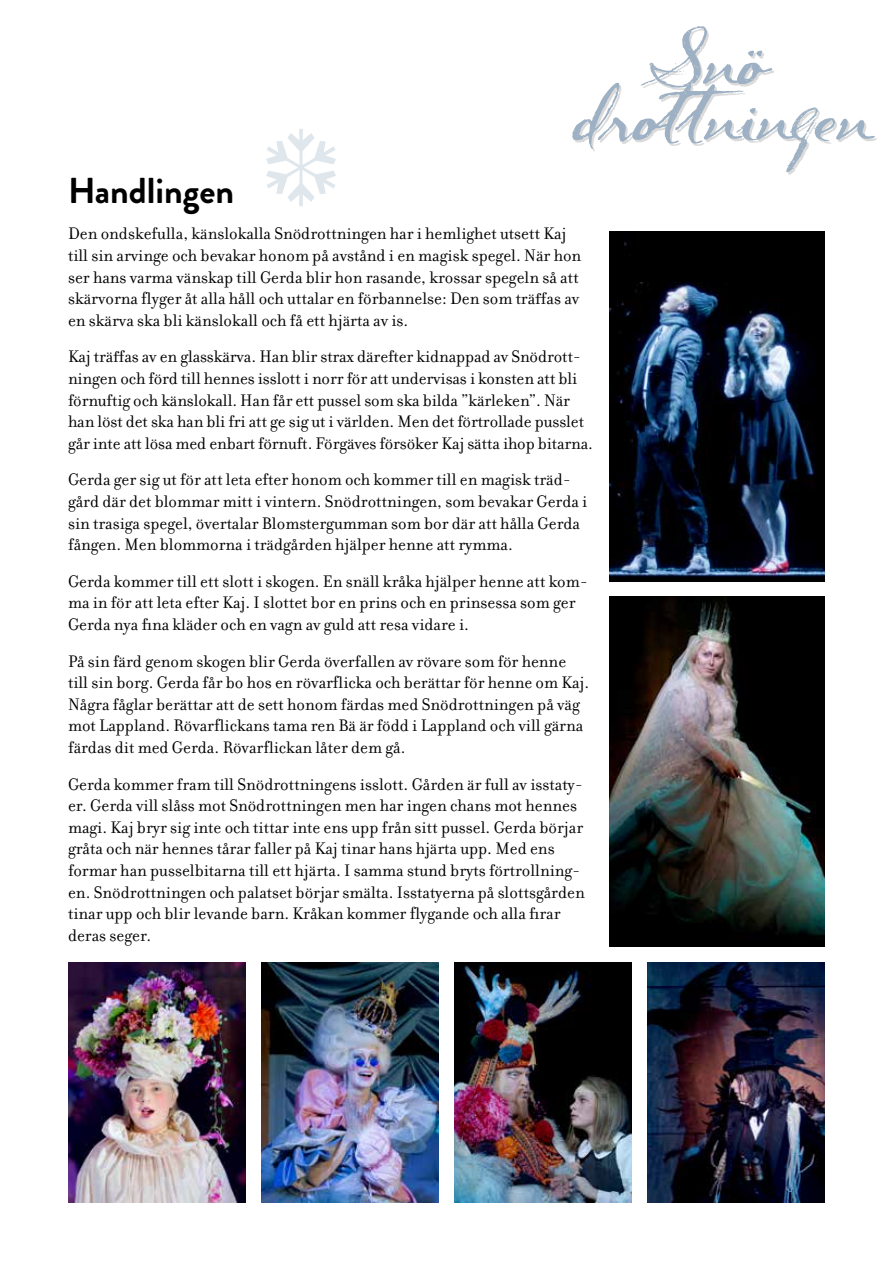
<style>
.page{position:relative;width:893px;height:1263px;background:#fff}
.page>*{position:absolute;margin:0;border:0;box-sizing:border-box;transform-origin:0 0}
.t1{font:129.45px "Dark Roast";letter-spacing:-.015em;color:#9eb1c4}
.t2{font:700 36px "Brandon Grotesque";color:#000}
.t3{font:18px/21.6px "Filosofia";color:#000}
</style>
<div class="page">
<img style="left:609px;top:232px;width:216px;height:350px">
<img style="left:609px;top:596px;width:216px;height:350px">
<img style="left:454px;top:962px;width:177px;height:240px">
<img style="left:647px;top:962px;width:178px;height:240px">
<img style="left:261px;top:962px;width:177px;height:240px">
<img style="left:68px;top:962px;width:177px;height:240px">
<h1 class="t1" style="left:640px;top:-5px;width:128px">Snö</h1>
<h1 class="t1" style="left:572px;top:51px;width:299px">drottningen</h1>
<h2 class="t2" style="left:68px;top:165px;width:168px">Handlingen</h2>
<p class="t3" style="left:68px;top:223px;width:515px">Den ondskefulla, känslokalla Snödrottningen har i hemlighet utsett Kaj till sin arvinge och bevakar honom på avstånd i en magisk spegel. När hon ser hans varma vänskap till Gerda blir hon rasande, krossar spegeln så att skärvorna flyger åt alla håll och uttalar en förbannelse: Den som träffas av en skärva ska bli känslokall och få ett hjärta av is.</p>
<p class="t3" style="left:68px;top:346px;width:527px">Kaj träffas av en glasskärva. Han blir strax därefter kidnappad av Snödrott&shy;ningen och förd till hennes isslott i norr för att undervisas i konsten att bli förnuftig och känslokall. Han får ett pussel som ska bilda ”kärleken”. När han löst det ska han bli fri att ge sig ut i världen. Men det förtrollade pusslet går inte att lösa med enbart förnuft. Förgäves försöker Kaj sätta ihop bitarna.</p>
<p class="t3" style="left:68px;top:469px;width:521px">Gerda ger sig ut för att leta efter honom och kommer till en magisk träd&shy;gård där det blommar mitt i vintern. Snödrottningen, som bevakar Gerda i sin trasiga spegel, övertalar Blomstergumman som bor där att hålla Gerda fången. Men blommorna i trädgården hjälper henne att rymma.</p>
<p class="t3" style="left:68px;top:571px;width:521px">Gerda kommer till ett slott i skogen. En snäll kråka hjälper henne att kom&shy;ma in för att leta efter Kaj. I slottet bor en prins och en prinsessa som ger<br>Gerda nya fina kläder och en vagn av guld att resa vidare i.</p>
<p class="t3" style="left:68px;top:650px;width:523px">På sin färd genom skogen blir Gerda överfallen av rövare som för henne till sin borg. Gerda får bo hos en rövarflicka och berättar för henne om Kaj.<br>Några fåglar berättar att de sett honom färdas med Snödrottningen på väg mot Lappland. Rövarflickans tama ren Bä är född i Lappland och vill gärna färdas dit med Gerda. Rövarflickan låter dem gå.</p>
<p class="t3" style="left:68px;top:773px;width:518px">Gerda kommer fram till Snödrottningens isslott. Gården är full av isstaty&shy;er. Gerda vill slåss mot Snödrottningen men har ingen chans mot hennes magi. Kaj bryr sig inte och tittar inte ens upp från sitt pussel. Gerda börjar gråta och när hennes tårar faller på Kaj tinar hans hjärta upp. Med ens formar han pusselbitarna till ett hjärta. I samma stund bryts förtrollning&shy;en. Snödrottningen och palatset börjar smälta. Isstatyerna på slottsgården tinar upp och blir levande barn. Kråkan kommer flygande och alla firar deras seger.</p>
</div>
